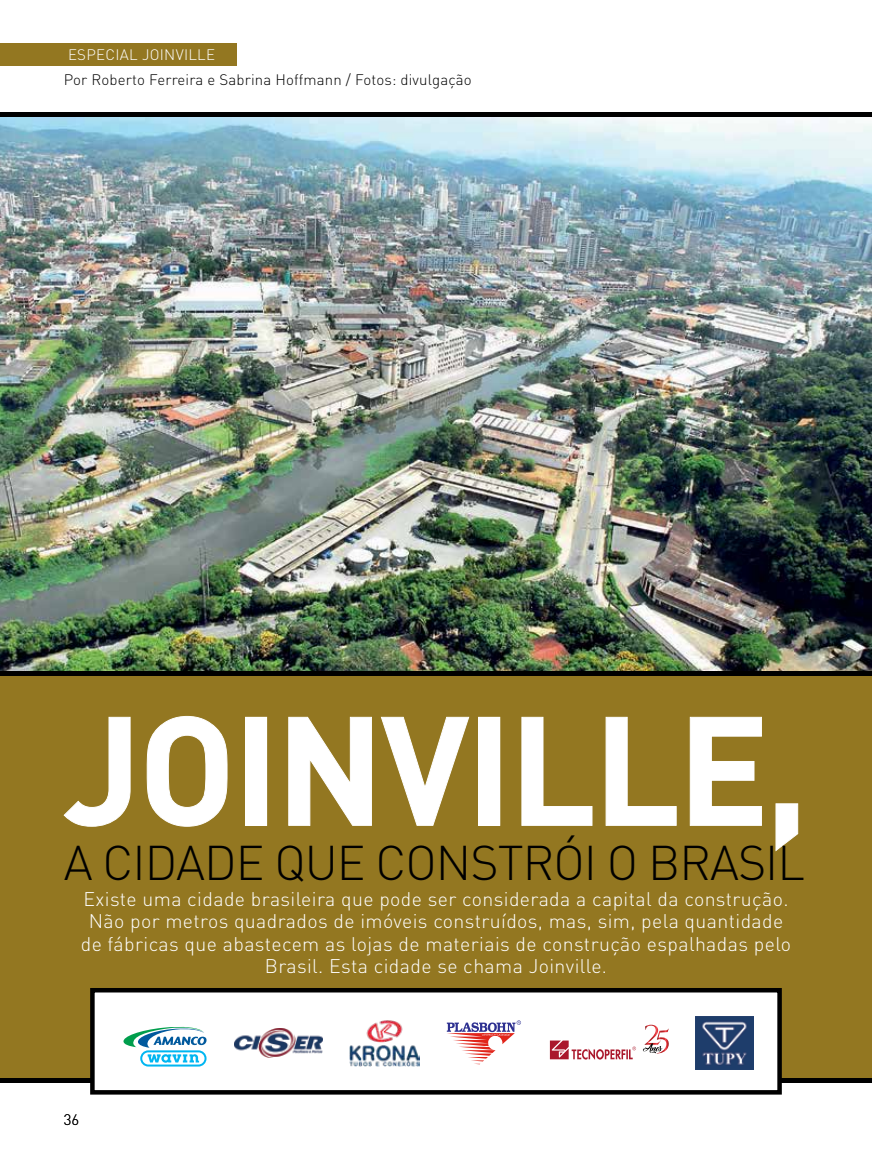
<style>
.page{position:relative;width:872px;height:1170px;background:#fff}
.page>*{position:absolute;margin:0;border:0;box-sizing:border-box;transform-origin:0 0}
.t1{font:700 151.65px "DIN Pro";letter-spacing:-.02em;color:#fff}
.t2{font:300 48.15px "DIN Pro";letter-spacing:-.02em;color:#000}
.t3{font:300 19.5px/22.5px "DIN Pro";letter-spacing:.02em;color:#fff;text-align:center}
.t4{font:300 15px "DIN Pro";letter-spacing:.01em;color:#000}
.t5{font:300 15px "DIN Pro";letter-spacing:.02em;color:#fff}
</style>
<div class="page">
<div style="left:0;top:674px;width:872px;height:406px;background:#937721"></div>
<svg style="left:63px;top:716px;width:68px;height:111px"></svg>
<svg style="left:146px;top:715px;width:82px;height:112px"></svg>
<div style="left:245px;top:717px;width:22px;height:108px;border:1px solid #fff"></div>
<svg style="left:288px;top:716px;width:84px;height:110px"></svg>
<svg style="left:381px;top:716px;width:88px;height:110px"></svg>
<div style="left:478px;top:717px;width:22px;height:108px;border:1px solid #fff"></div>
<svg style="left:521px;top:716px;width:72px;height:110px"></svg>
<svg style="left:605px;top:716px;width:72px;height:110px"></svg>
<svg style="left:689px;top:716px;width:73px;height:110px"></svg>
<svg style="left:775px;top:803px;width:23px;height:48px"></svg>
<div style="left:0;top:43px;width:236px;height:22px;background:#937721"></div>
<img style="left:0;top:117px;width:872px;height:553px">
<hr style="left:0;top:113px;width:872px;height:4px;background:#000">
<div style="left:0;top:670px;width:872px;height:5px;background:#000"></div>
<hr style="left:0;top:1078px;width:872px;height:4px;background:#000">
<div style="left:92px;top:990px;width:687px;height:102px;background:#fff"></div>
<div style="left:90px;top:987px;width:692px;height:107px;border:4px solid #000"></div>
<svg style="left:123px;top:1026px;width:84px;height:40px"></svg>
<img style="left:349px;top:1020px;width:70px;height:46px">
<svg style="left:446px;top:1020px;width:75px;height:44px"></svg>
<svg style="left:643px;top:1024px;width:26px;height:29px"></svg>
<svg style="left:550px;top:1040px;width:86px;height:19px"></svg>
<img style="left:695px;top:1016px;width:58px;height:53px">
<img style="left:234px;top:1028px;width:88px;height:29px">
<p class="t5" style="left:68px;top:44px;width:149px">ESPECIAL JOINVILLE</p>
<p class="t4" style="left:64px;top:69px;width:409px">Por Roberto Ferreira e Sabrina Hoffmann / Fotos: divulgação</p>
<h1 class="t1" style="left:64px;top:667px;width:745px">JOINVILLE,</h1>
<h2 class="t2" style="left:64px;top:829px;width:742px">A CIDADE QUE CONSTRÓI O BRASIL</h2>
<p class="t3" style="left:81px;top:886px;width:712px">Existe uma cidade brasileira que pode ser considerada a capital da construção.<br>Não por metros quadrados de imóveis construídos, mas, sim, pela quantidade de fábricas que abastecem as lojas de materiais de construção espalhadas pelo Brasil. Esta cidade se chama Joinville.</p>
<p class="t4" style="left:64px;top:1109px;width:17px">36</p>
</div>
